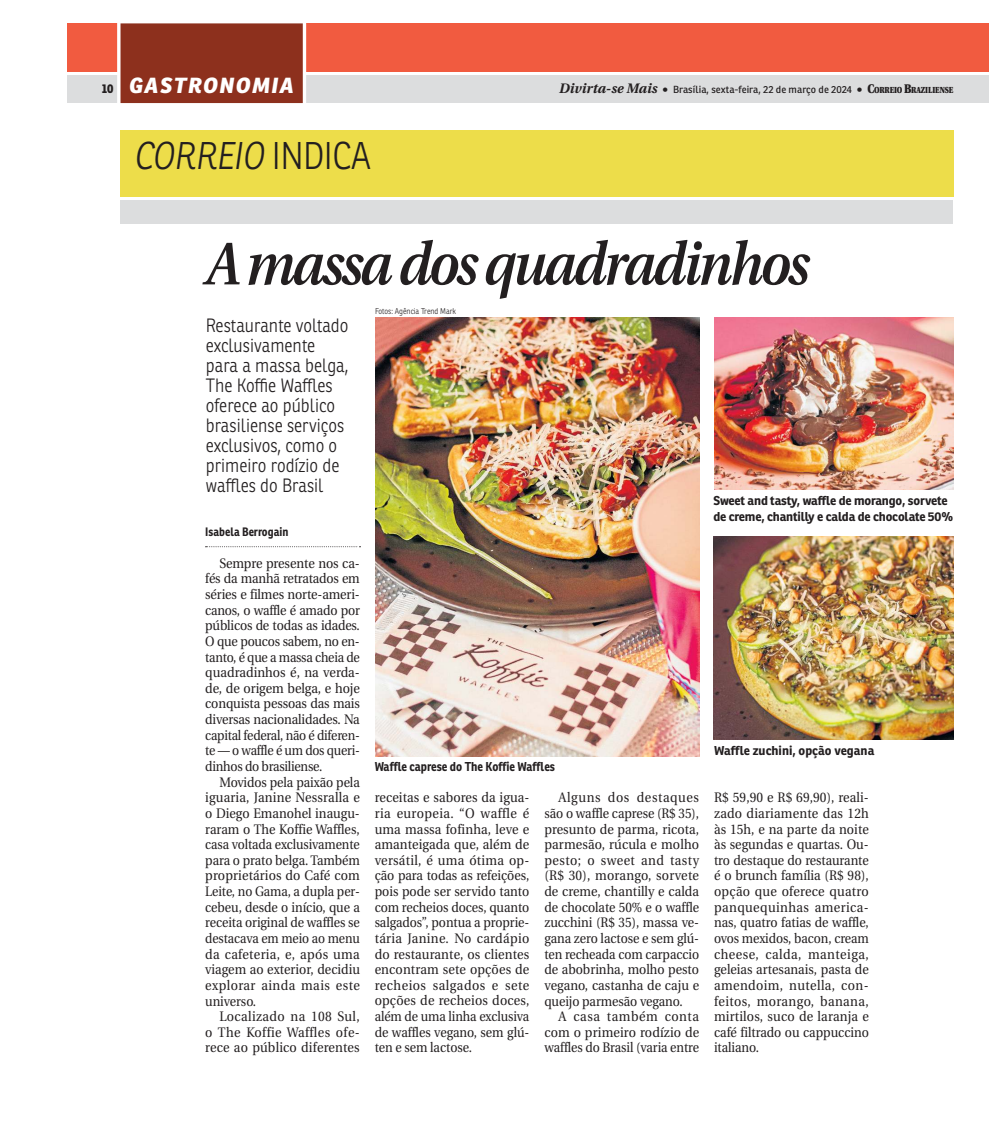
<style>
.page{position:relative;width:989px;height:1124px;background:#fff}
.page>*{position:absolute;margin:0;border:0;box-sizing:border-box;transform-origin:0 0}
.t1{font:italic 600 60px "Utopia";letter-spacing:-.05em;color:#231f20;scale:.9 1}
.t2{font:italic 300 37.5px "Ronnia";letter-spacing:-.015em;color:#231f20;scale:.9 1}
.t3{font:italic 800 21.25px "Ronnia";letter-spacing:.075em;color:#fff}
.t4{font:300 18.75px/20px "Ronnia";color:#231f20;scale:.9 1}
.t5{font:13.75px/15.6px "Utopia";letter-spacing:-.005em;color:#231f20;text-align:justify;scale:.92 1}
.t6{font:13.75px/15.6px "Utopia";letter-spacing:-.005em;color:#231f20;text-align:justify;scale:.9 1}
.t7{font:700 12.5px/15.6px "Ronnia";letter-spacing:-.015em;color:#231f20}
.t8{font:700 12.5px "Ronnia";letter-spacing:-.015em;color:#231f20;scale:.9 1}
.t9{font:700 11.88px "Ronnia";color:#231f20;scale:.9 1}
.t10{font:10px "Ronnia";letter-spacing:.005em;color:#231f20}
.t11{font:300 8.12px "Ronnia";color:#231f20;scale:.9 1}
.s1{font-style:normal;font-size:12.5px;color:#231f20}
.s2{font-family:"Utopia";font-weight:700;font-style:italic;font-size:13.75px}
.s3{font-family:"Utopia";font-weight:900;font-size:12.5px}
.s4{font-family:"Utopia";font-weight:900;font-size:8.75px}
.s5{font-style:normal}
</style>
<div class="page">
<div style="left:68px;top:75px;width:920px;height:28px;background:#dcddde"></div>
<div style="left:68px;top:23px;width:920px;height:49px;background:#f15b40"></div>
<div style="left:117px;top:23px;width:189px;height:81px;background:#fff"></div>
<div style="left:120px;top:23px;width:183px;height:80px;background:#8d301d"></div>
<div style="left:120px;top:130px;width:833px;height:67px;background:#eddd4a"></div>
<div style="left:120px;top:200px;width:833px;height:24px;background:#dcddde"></div>
<img style="left:375px;top:317px;width:324px;height:439px">
<svg style="left:205px;top:546px;width:155px;height:1px"></svg>
<img style="left:714px;top:317px;width:239px;height:172px">
<img style="left:713px;top:536px;width:240px;height:203px">
<h3 class="t3" style="left:102px;top:77px;width:194px"><span class="s1">10</span> GASTRONOMIA</h3>
<p class="t10" style="left:559px;top:85px;width:396px"><span class="s2">Divirta-se Mais</span> <span class="s3">•</span> Brasília, sexta-feira, 22 de março de 2024 <span class="s3">• C</span><span class="s4">ORREIO</span> <span class="s3">B</span><span class="s4">RAZILIENSE</span></p>
<h2 class="t2" style="left:134px;top:141px;width:265px">CORREIO <span class="s5">INDICA</span></h2>
<h1 class="t1" style="left:205px;top:240px;width:672px">A massa dos quadradinhos</h1>
<h3 class="t4" style="left:206px;top:317px;width:160px">Restaurante voltado exclusivamente para a massa belga,<br>The Koffie Waffles oferece ao público brasiliense serviços exclusivos, como o primeiro rodízio de waffles do Brasil</h3>
<p class="t7" style="left:713px;top:494px;width:241px">Sweet and tasty, waffle de morango, sorvete de creme, chantilly e calda de chocolate 50%</p>
<p class="t11" style="left:375px;top:308px;width:92px">Fotos: Agência Trend Mark</p>
<p class="t9" style="left:205px;top:527px;width:94px">Isabela Berrogain</p>
<p class="t5" style="left:205px;top:556px;width:170px;text-indent:14px">Sempre presente nos ca&shy;fés da manhã retratados em séries e filmes norte-ameri&shy;canos, o waffle é amado por públicos de todas as idades.<br>O que poucos sabem, no en&shy;tanto, é que a massa cheia de quadradinhos é, na verda&shy;de, de origem belga, e hoje conquista pessoas das mais diversas nacionalidades. Na capital federal, não é diferen&shy;te — o waffle é um dos queri&shy;dinhos do brasiliense.</p>
<p class="t6" style="left:205px;top:775px;width:173px;text-indent:14px">Movidos pela paixão pela iguaria, Janine Nessralla e o Diego Emanohel inaugu&shy;raram o The Koffie Waffles, casa voltada exclusivamente para o prato belga. Também proprietários do Café com Leite, no Gama, a dupla per&shy;cebeu, desde o início, que a receita original de waffles se destacava em meio ao menu da cafeteria, e, após uma viagem ao exterior, decidiu explorar ainda mais este universo.</p>
<p class="t5" style="left:205px;top:1009px;width:169px;text-indent:14px">Localizado na 108 Sul, o The Koffie Waffles ofe&shy;rece ao público diferentes</p>
<p class="t8" style="left:375px;top:761px;width:202px">Waffle caprese do The Koffie Waffles</p>
<p class="t5" style="left:375px;top:790px;width:170px">receitas e sabores da igua&shy;ria europeia. “O waffle é uma massa fofinha, leve e amanteigada que, além de versátil, é uma ótima op&shy;ção para todas as refeições, pois pode ser servido tanto com recheios doces, quanto salgados”, pontua a proprie&shy;tária Janine. No cardápio do restaurante, os clientes encontram sete opções de recheios salgados e sete opções de recheios doces, além de uma linha exclusiva de waffles vegano, sem glú&shy;ten e sem lactose.</p>
<p class="t5" style="left:544px;top:790px;width:170px;text-indent:14px">Alguns dos destaques são o waffle caprese (R$ 35), presunto de parma, ricota, parmesão, rúcula e molho pesto; o sweet and tasty (R$ 30), morango, sorvete de creme, chantilly e calda de chocolate 50% e o waffle zucchini (R$ 35), massa ve&shy;gana zero lactose e sem glú&shy;ten recheada com carpaccio de abobrinha, molho pesto vegano, castanha de caju e queijo parmesão vegano.</p>
<p class="t5" style="left:544px;top:1009px;width:170px;text-indent:14px">A casa também conta com o primeiro rodízio de waffles do Brasil (varia entre</p>
<p class="t7" style="left:714px;top:744px;width:162px">Waffle zuchini, opção vegana</p>
<p class="t5" style="left:714px;top:790px;width:170px">R$ 59,90 e R$ 69,90), reali&shy;zado diariamente das 12h às 15h, e na parte da noite às segundas e quartas. Ou&shy;tro destaque do restaurante é o brunch família (R$ 98), opção que oferece quatro panquequinhas america&shy;nas, quatro fatias de waffle, ovos mexidos, bacon, cream cheese, calda, manteiga, geleias artesanais, pasta de amendoim, nutella, con&shy;feitos, morango, banana, mirtilos, suco de laranja e café filtrado ou cappuccino italiano.</p>
</div>
